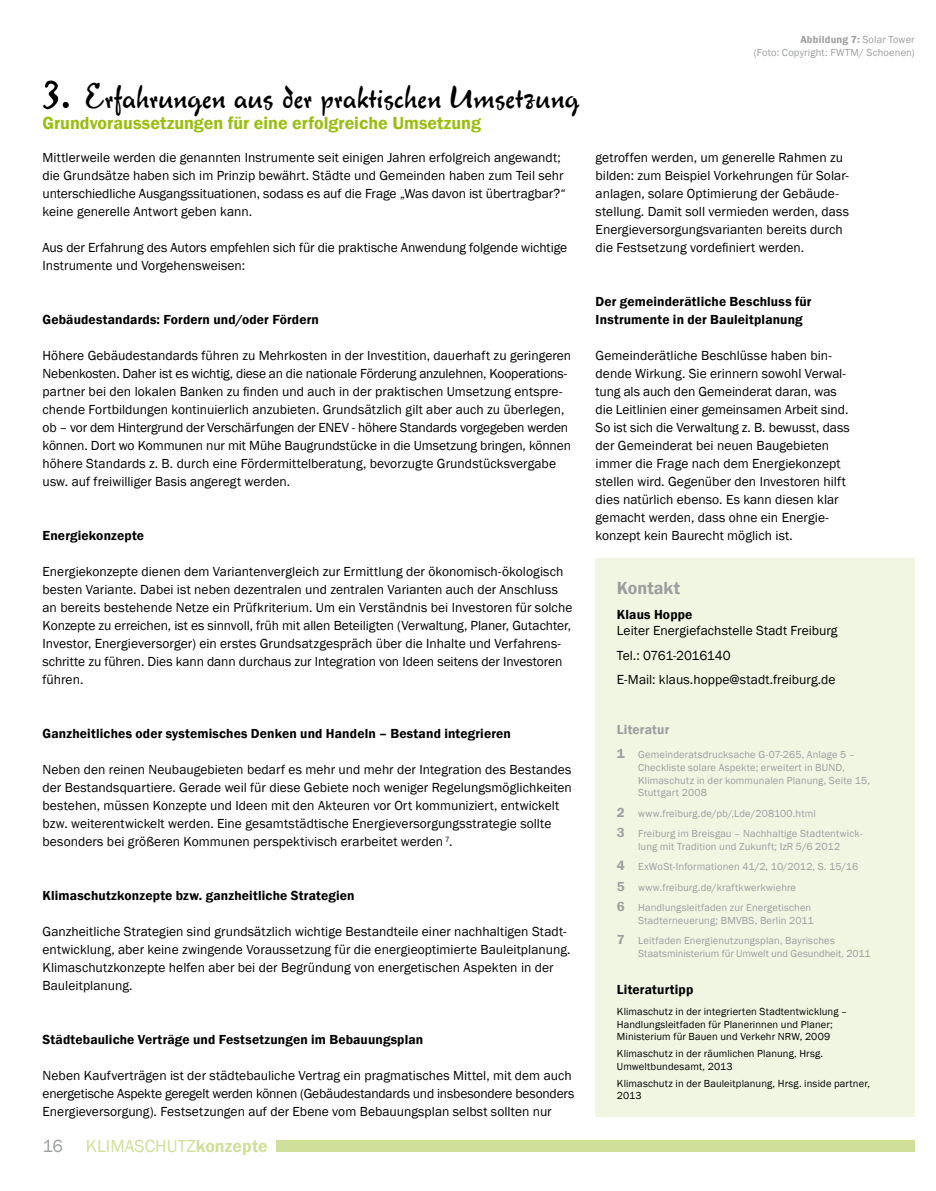
<style>
.page{position:relative;width:936px;height:1191px;background:#fff}
.page>*{position:absolute;margin:0;border:0;box-sizing:border-box;transform-origin:0 0}
.t1{font:36px "Verona Script MF";color:#000}
.t2{font:600 18px "Franklin Gothic";color:#97bf0d}
.t3{font:18px "Franklin Gothic";letter-spacing:.005em;color:#d0df99}
.t4{font:600 18px "Franklin Gothic";color:#9c9e9f}
.t5{font:18px "Franklin Gothic";color:#9c9e9f}
.t6{font:13.5px/18px "Franklin Gothic";color:#000}
.t7{font:600 13.5px/18px "Franklin Gothic";letter-spacing:.01em;color:#000}
.t8{font:600 13.5px "Franklin Gothic";letter-spacing:.01em;color:#9c9e9f}
.t9{font:10.5px/20.4px "Franklin Gothic";letter-spacing:.01em;color:#9c9e9f}
.t10{font:10.5px/12.6px "Franklin Gothic";letter-spacing:.01em;color:#000}
.s1{font-size:54px}
.s2{font-weight:600}
.s3{font-weight:600;font-size:13.5px}
</style>
<div class="page">
<div style="left:595px;top:558px;width:319px;height:558px;background:#f1f6e3"></div>
<div style="left:276px;top:1140px;width:638px;height:12px;background:#d0df99"></div>
<h1 class="t1" style="left:43px;top:76px;width:538px"><span class="s1">3.</span> Erfahrungen aus der praktischen Umsetzung</h1>
<h2 class="t2" style="left:43px;top:112px;width:440px">Grundvoraussetzungen für eine erfolgreiche Umsetzung</h2>
<p class="t6" style="left:43px;top:148px;width:524px">Mittlerweile werden die genannten Instrumente seit einigen Jahren erfolgreich angewandt; die Grundsätze haben sich im Prinzip bewährt. Städte und Gemeinden haben zum Teil sehr unterschiedliche Ausgangssituationen, sodass es auf die Frage „Was davon ist übertragbar?“ keine generelle Antwort geben kann.</p>
<p class="t6" style="left:43px;top:238px;width:526px">Aus der Erfahrung des Autors empfehlen sich für die praktische Anwendung folgende wichtige<br>Instrumente und Vorgehensweisen:</p>
<p class="t7" style="left:43px;top:310px;width:278px">Gebäudestandards: Fordern und/oder Fördern</p>
<p class="t6" style="left:43px;top:346px;width:530px">Höhere Gebäudestandards führen zu Mehrkosten in der Investition, dauerhaft zu geringeren Nebenkosten. Daher ist es wichtig, diese an die nationale Förderung anzulehnen, Kooperations&shy;partner bei den lokalen Banken zu finden und auch in der praktischen Umsetzung entspre&shy;chende Fortbildungen kontinuierlich anzubieten. Grundsätzlich gilt aber auch zu überlegen, ob – vor dem Hintergrund der Verschärfungen der ENEV - höhere Standards vorgegeben werden können. Dort wo Kommunen nur mit Mühe Baugrundstücke in die Umsetzung bringen, können höhere Standards z. B. durch eine Fördermittelberatung, bevorzugte Grundstücksvergabe usw. auf freiwilliger Basis angeregt werden.</p>
<p class="t7" style="left:43px;top:526px;width:103px">Energiekonzepte</p>
<p class="t6" style="left:43px;top:562px;width:531px">Energiekonzepte dienen dem Variantenvergleich zur Ermittlung der ökonomisch-ökologisch besten Variante. Dabei ist neben dezentralen und zentralen Varianten auch der Anschluss an bereits bestehende Netze ein Prüfkriterium. Um ein Verständnis bei Investoren für solche Konzepte zu erreichen, ist es sinnvoll, früh mit allen Beteiligten (Verwaltung, Planer, Gutachter, Investor, Energieversorger) ein erstes Grundsatzgespräch über die Inhalte und Verfahrens&shy;schritte zu führen. Dies kann dann durchaus zur Integration von Ideen seitens der Investoren führen.</p>
<p class="t7" style="left:43px;top:724px;width:470px">Ganzheitliches oder systemisches Denken und Handeln – Bestand integrieren</p>
<p class="t6" style="left:43px;top:760px;width:531px">Neben den reinen Neubaugebieten bedarf es mehr und mehr der Integration des Bestandes der Bestandsquartiere. Gerade weil für diese Gebiete noch weniger Regelungsmöglichkeiten bestehen, müssen Konzepte und Ideen mit den Akteuren vor Ort kommuniziert, entwickelt bzw. weiterentwickelt werden. Eine gesamtstädtische Energieversorgungsstrategie sollte besonders bei größeren Kommunen perspektivisch erarbeitet werden <sup>7</sup>.</p>
<p class="t7" style="left:43px;top:886px;width:313px">Klimaschutzkonzepte bzw. ganzheitliche Strategien</p>
<p class="t6" style="left:43px;top:923px;width:529px">Ganzheitliche Strategien sind grundsätzlich wichtige Bestandteile einer nachhaltigen Stadt&shy;entwicklung, aber keine zwingende Voraussetzung für die energieoptimierte Bauleitplanung.<br>Klimaschutzkonzepte helfen aber bei der Begründung von energetischen Aspekten in der Bauleitplanung.</p>
<p class="t7" style="left:43px;top:1030px;width:382px">Städtebauliche Verträge und Festsetzungen im Bebauungsplan</p>
<p class="t6" style="left:43px;top:1067px;width:533px">Neben Kaufverträgen ist der städtebauliche Vertrag ein pragmatisches Mittel, mit dem auch energetische Aspekte geregelt werden können (Gebäudestandards und insbesondere besonders<br>Energieversorgung). Festsetzungen auf der Ebene vom Bebauungsplan selbst sollten nur</p>
<h2 class="t5" style="left:43px;top:1135px;width:22px">16</h2>
<h2 class="t3" style="left:86px;top:1135px;width:183px">KLIMASCHUTZ<span class="s2">konzepte</span></h2>
<p class="t9" style="left:753px;top:33px;width:162px;line-height:12.6px;text-align:right"><span class="s2">Abbildung 7:</span> Solar Tower<br>(Foto: Copyright: FWTM/ Schoenen)</p>
<p class="t6" style="left:595px;top:149px;width:255px">getroffen werden, um generelle Rahmen zu bilden: zum Beispiel Vorkehrungen für Solar&shy;anlagen, solare Optimierung der Gebäude&shy;stellung. Damit soll vermieden werden, dass Energieversorgungsvarianten bereits durch die Festsetzung vordefiniert werden.</p>
<p class="t7" style="left:595px;top:292px;width:217px">Der gemeinderätliche Beschluss für<br>Instrumente in der Bauleitplanung</p>
<p class="t6" style="left:595px;top:346px;width:256px">Gemeinderätliche Beschlüsse haben bin&shy;dende Wirkung. Sie erinnern sowohl Verwal&shy;tung als auch den Gemeinderat daran, was die Leitlinien einer gemeinsamen Arbeit sind.<br>So ist sich die Verwaltung z. B. bewusst, dass der Gemeinderat bei neuen Baugebieten immer die Frage nach dem Energiekonzept stellen wird. Gegenüber den Investoren hilft dies natürlich ebenso. Es kann diesen klar gemacht werden, dass ohne ein Energie&shy;konzept kein Baurecht möglich ist.</p>
<h2 class="t4" style="left:617px;top:577px;width:65px">Kontakt</h2>
<p class="t7" style="left:617px;top:605px;width:77px">Klaus Hoppe</p>
<p class="t6" style="left:617px;top:618px;width:222px;line-height:24.8px">Leiter Energiefachstelle Stadt Freiburg<br>Tel.: 0761-2016140<br>E-Mail: klaus.hoppe@stadt.freiburg.de</p>
<p class="t8" style="left:617px;top:721px;width:54px">Literatur</p>
<p class="t9" style="left:638px;top:749px;width:233px;line-height:12.6px;text-indent:-21px"><span class="s3">1</span> Gemeinderatsdrucksache G-07-265, Anlage 5 – Checkliste solare Aspekte; erweitert in BUND, Klimaschutz in der kommunalen Planung, Seite 15, Stuttgart 2008</p>
<p class="t9" style="left:617px;top:803px;width:247px"><span class="s3">2</span> www.freiburg.de/pb/,Lde/208100.html<br><span class="s3">3</span> Freiburg im Breisgau – Nachhaltige Stadtentwick-</p>
<p class="t9" style="left:617px;top:836px;width:243px;text-indent:21px">lung mit Tradition und Zukunft; IzR 5/6 2012<br><span class="s3">4</span> ExWoSt-Informationen 41/2, 10/2012, S. 15/16<br><span class="s3">5</span> www.freiburg.de/kraftkwerkwiehre<br><span class="s3">6</span> Handlungsleitfaden zur Energetischen</p>
<p class="t9" style="left:617px;top:910px;width:219px;text-align:center">Stadterneuerung; BMVBS, Berlin 2011<br><span class="s3">7</span> Leitfaden Energienutzungsplan, Bayrisches</p>
<p class="t9" style="left:638px;top:943px;width:234px">Staatsministerium für Umwelt und Gesundheit, 2011</p>
<p class="t7" style="left:617px;top:980px;width:78px">Literaturtipp</p>
<p class="t10" style="left:617px;top:1005px;width:232px">Klimaschutz in der integrierten Stadtentwicklung –<br>Handlungsleitfaden für Planerinnen und Planer;<br>Ministerium für Bauen und Verkehr NRW, 2009</p>
<p class="t10" style="left:617px;top:1047px;width:208px">Klimaschutz in der räumlichen Planung, Hrsg.<br>Umweltbundesamt, 2013</p>
<p class="t10" style="left:617px;top:1077px;width:255px">Klimaschutz in der Bauleitplanung, Hrsg. inside partner,<br>2013</p>
</div>
